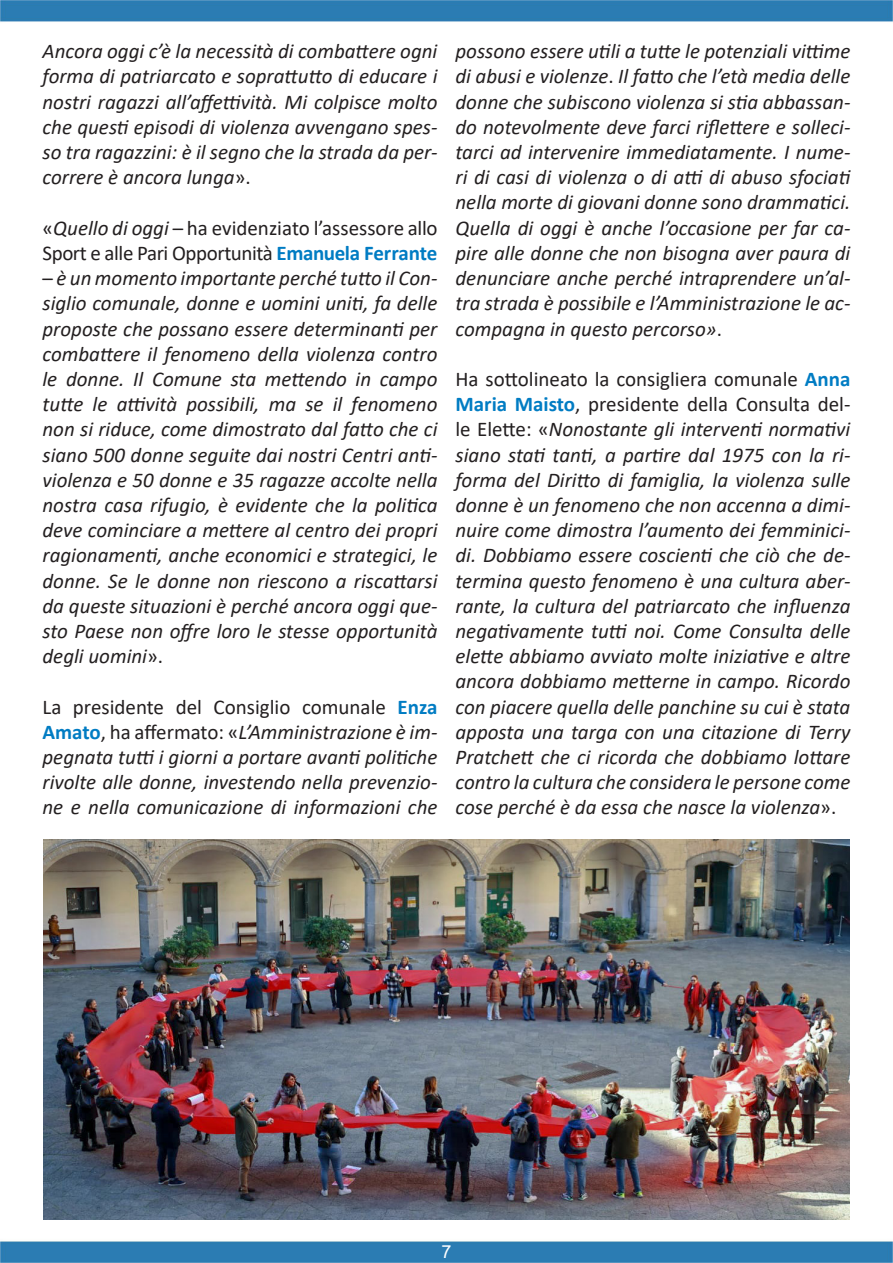
<style>
.page{position:relative;width:893px;height:1263px;background:#fff}
.page>*{position:absolute;margin:0;border:0;box-sizing:border-box;transform-origin:0 0}
.t1{font:italic 21px/25.2px "Calibri";color:#231f20;text-align:justify}
.t2{font:21px/25.2px "Calibri";letter-spacing:-.02em;color:#231f20}
.t3{font:18px "Arial";color:#fff}
.s1{font-style:normal}
.s2{font-style:italic}
.s3{font-weight:700;color:#007cc3}
.s4{font-weight:700;font-style:normal;color:#007cc3}
</style>
<div class="page">
<img style="left:0;top:0;width:893px;height:1263px">
<img style="left:43px;top:840px;width:807px;height:379px">
<p class="t1" style="left:43px;top:38px;width:396px">Ancora oggi c’è la necessità di combattere ogni forma di patriarcato e soprattutto di educare i nostri ragazzi all’affettività. Mi colpisce molto che questi episodi di violenza avvengano spes&shy;so tra ragazzini: è il segno che la strada da per&shy;correre è ancora lunga<span class="s1">».</span></p>
<p class="t2" style="left:43px;top:215px;width:396px">«<span class="s2">Quello di oggi</span> – ha evidenziato l’assessore allo<br>Sport e alle Pari Opportunità <span class="s3">Emanuela Ferrante</span></p>
<p class="t1" style="left:43px;top:265px;width:396px"><span class="s1">–</span> è un momento importante perché tutto il Con&shy;siglio comunale, donne e uomini uniti, fa delle proposte che possano essere determinanti per combattere il fenomeno della violenza contro le donne. Il Comune sta mettendo in campo tutte le attività possibili, ma se il fenomeno non si riduce, come dimostrato dal fatto che ci siano 500 donne seguite dai nostri Centri anti&shy;violenza e 50 donne e 35 ragazze accolte nella nostra casa rifugio, è evidente che la politica deve cominciare a mettere al centro dei propri ragionamenti, anche economici e strategici, le donne. Se le donne non riescono a riscattarsi da queste situazioni è perché ancora oggi que&shy;sto Paese non offre loro le stesse opportunità degli uomini<span class="s1">».</span></p>
<p class="t1" style="left:43px;top:693px;width:396px"><span class="s1">La presidente del Consiglio comunale</span> <span class="s4">Enza Amato</span><span class="s1">, ha affermato: «</span>L’Amministrazione è im&shy;pegnata tutti i giorni a portare avanti politiche rivolte alle donne, investendo nella prevenzio&shy;ne e nella comunicazione di informazioni che</p>
<p class="t1" style="left:455px;top:38px;width:397px">possono essere utili a tutte le potenziali vittime di abusi e violenze<span class="s1">.</span> Il fatto che l’età media delle donne che subiscono violenza si stia abbassan&shy;do notevolmente deve farci riflettere e solleci&shy;tarci ad intervenire immediatamente. I nume&shy;ri di casi di violenza o di atti di abuso sfociati nella morte di giovani donne sono drammatici.<br>Quella di oggi è anche l’occasione per far ca&shy;pire alle donne che non bisogna aver paura di denunciare anche perché intraprendere un’al&shy;tra strada è possibile e l’Amministrazione le ac&shy;compagna in questo percorso»<span class="s1">.</span></p>
<p class="t1" style="left:455px;top:365px;width:396px"><span class="s1">Ha sottolineato la consigliera comunale</span> <span class="s4">Anna Maria Maisto</span><span class="s1">, presidente della Consulta del&shy;le Elette: «</span>Nonostante gli interventi normativi siano stati tanti, a partire dal 1975 con la ri&shy;forma del Diritto di famiglia, la violenza sulle donne è un fenomeno che non accenna a dimi&shy;nuire come dimostra l’aumento dei femminici&shy;di. Dobbiamo essere coscienti che ciò che de&shy;termina questo fenomeno è una cultura aber&shy;rante, la cultura del patriarcato che influenza negativamente tutti noi. Come Consulta delle elette abbiamo avviato molte iniziative e altre ancora dobbiamo metterne in campo. Ricordo con piacere quella delle panchine su cui è stata apposta una targa con una citazione di Terry Pratchett che ci ricorda che dobbiamo lottare contro la cultura che considera le persone come cose perché è da essa che nasce la violenza<span class="s1">».</span></p>
<p class="t3" style="left:441px;top:1239px;width:12px">7</p>
</div>
